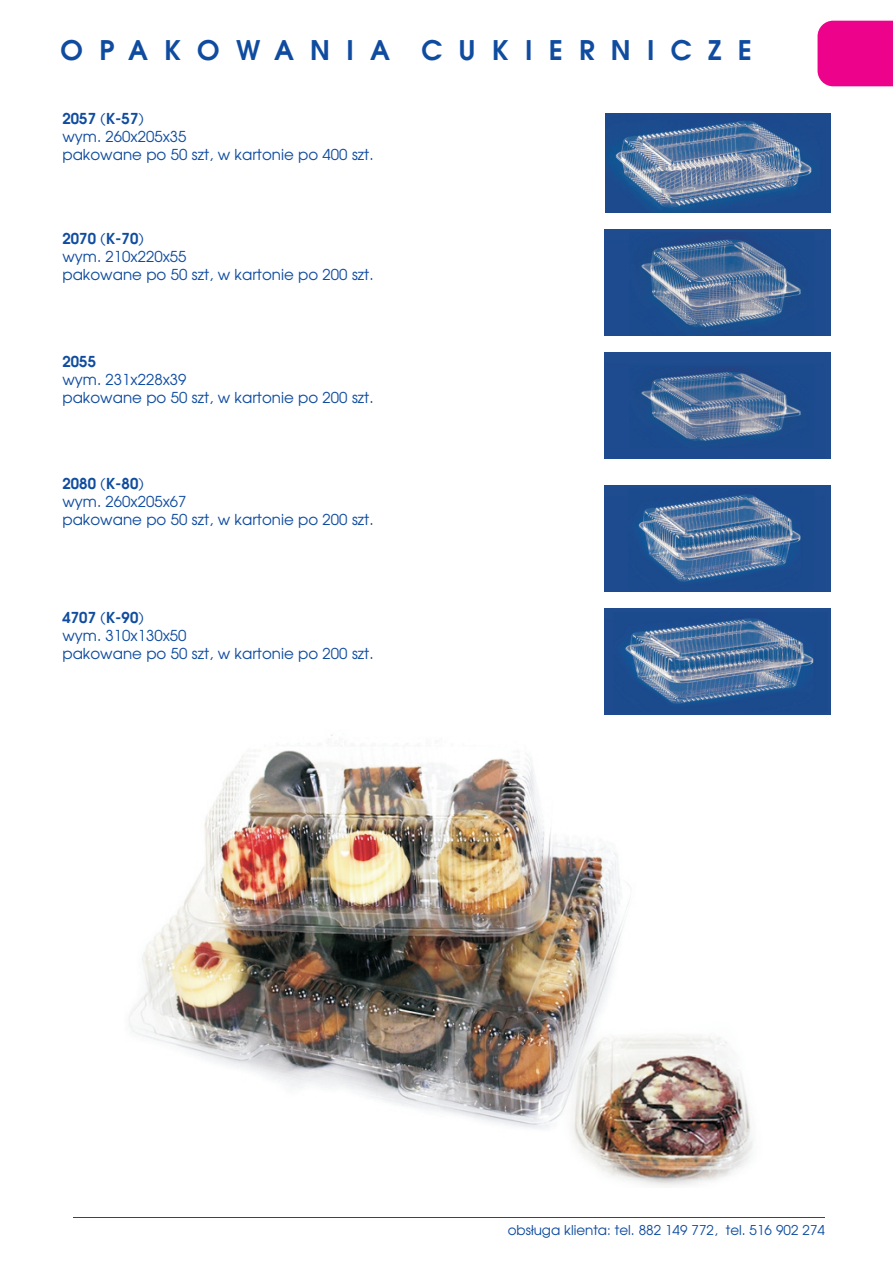
<style>
.page{position:relative;width:893px;height:1263px;background:#fff}
.page>*{position:absolute;margin:0;border:0;box-sizing:border-box;transform-origin:0 0}
.t1{font:700 26.85px "Avalon";letter-spacing:.605em;color:#0f4ca0}
.t2{font:15px/17.7px "Avalon";color:#0f4ca0}
.t3{font:700 15px "Avalon";color:#0f4ca0}
.t4{font:13.5px "Avalon";color:#0f4ca0}
</style>
<div class="page">
<div style="left:605px;top:230px;width:225px;height:105px;background:#1e4b90"></div>
<img style="left:605px;top:113px;width:225px;height:99px">
<img style="left:630px;top:233px;width:184px;height:102px">
<div style="left:605px;top:352px;width:225px;height:106px;background:#1e4b90"></div>
<img style="left:630px;top:366px;width:184px;height:82px">
<div style="left:605px;top:485px;width:225px;height:106px;background:#1e4b90"></div>
<img style="left:628px;top:489px;width:185px;height:100px">
<div style="left:605px;top:608px;width:225px;height:106px;background:#1e4b8e"></div>
<img style="left:614px;top:612px;width:214px;height:99px">
<hr style="left:74px;top:1217px;width:751px;height:1px;background:#0f4ca0">
<div style="left:817px;top:21px;width:76px;height:65px;background:#ed028c"></div>
<img style="left:129px;top:734px;width:624px;height:452px">
<h1 class="t1" style="left:61px;top:39px;width:693px">OPAKOWANIA CUKIERNICZE</h1>
<p class="t3" style="left:62px;top:112px;width:83px">2057 (K-57)</p>
<p class="t2" style="left:62px;top:129px;width:313px">wym. 260x205x35<br>pakowane po 50 szt, w kartonie po 400 szt.</p>
<p class="t3" style="left:62px;top:233px;width:83px">2070 (K-70)</p>
<p class="t2" style="left:62px;top:249px;width:313px">wym. 210x220x55<br>pakowane po 50 szt, w kartonie po 200 szt.</p>
<p class="t3" style="left:62px;top:355px;width:35px">2055</p>
<p class="t2" style="left:62px;top:372px;width:313px">wym. 231x228x39<br>pakowane po 50 szt, w kartonie po 200 szt.</p>
<p class="t3" style="left:62px;top:478px;width:83px">2080 (K-80)</p>
<p class="t2" style="left:62px;top:494px;width:313px">wym. 260x205x67<br>pakowane po 50 szt, w kartonie po 200 szt.</p>
<p class="t3" style="left:62px;top:611px;width:83px">4707 (K-90)</p>
<p class="t2" style="left:62px;top:628px;width:313px">wym. 310x130x50<br>pakowane po 50 szt, w kartonie po 200 szt.</p>
<p class="t4" style="left:508px;top:1224px;width:319px">obs³uga klienta: tel. 882 149 772, tel. 516 902 274</p>
</div>
